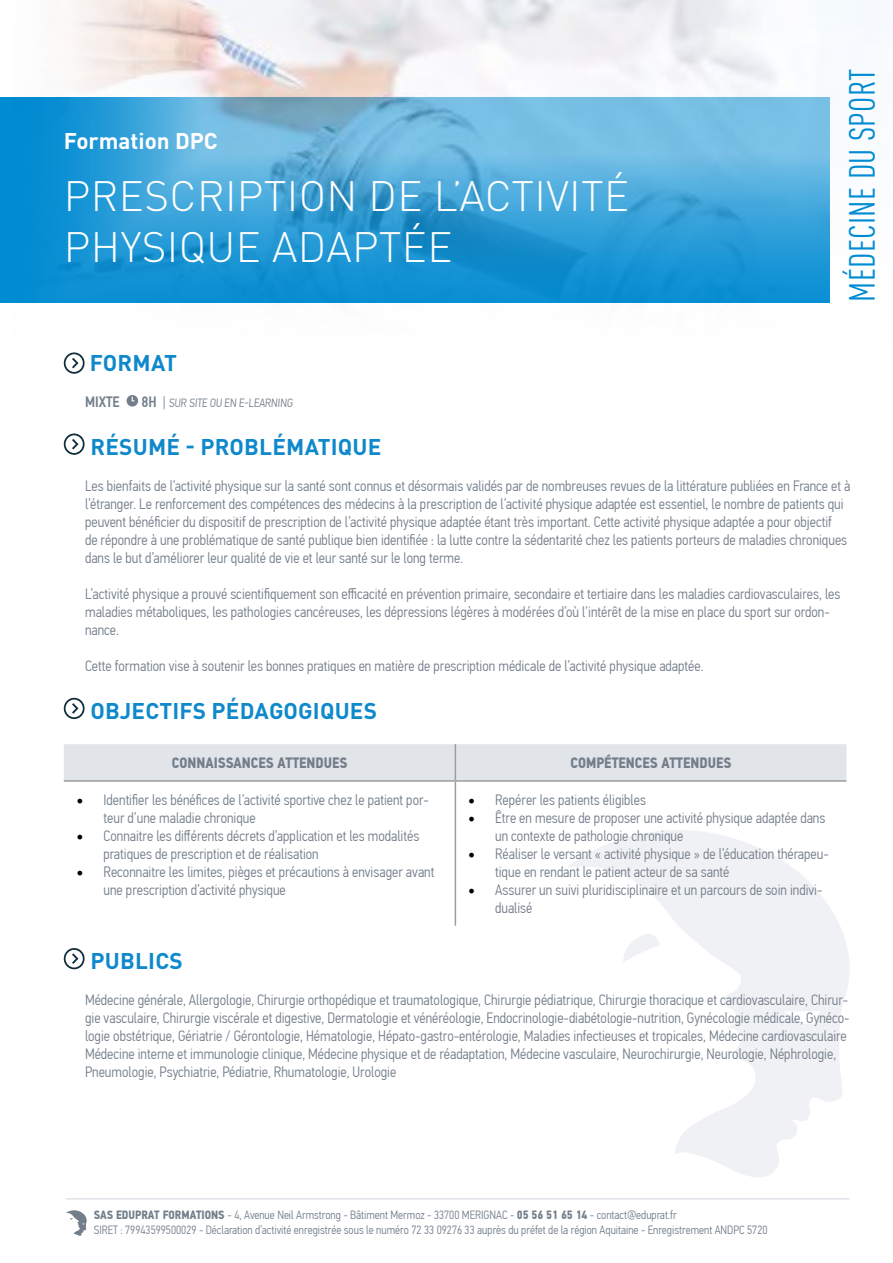
<style>
.page{position:relative;width:893px;height:1263px;background:#fff}
.page>*{position:absolute;margin:0;border:0;box-sizing:border-box;transform-origin:0 0}
.t1{font:300 42px/50.4px "DINOT";letter-spacing:.01em;color:#fff}
.t2{font:condensed 36px "DINOT";letter-spacing:.01em;color:#008bd2}
.t3{font:700 22.5px "DINOT";letter-spacing:.01em;color:#0f89cb}
.t4{font:700 22.5px "DINOT";color:#fff}
.t5{font:300 15px/18px "PF Din Text Cond Pro";color:#737e8a}
.t6{font:700 15px "PF Din Text Cond Pro";color:#737e8a}
.t7{font:500 15px "PF Din Text Cond Pro";color:#737e8a}
.t8{font:300 12px/14.4px "PF Din Text Cond Pro";color:#737e8b}
.t9{font:300 12px "PF Din Text Cond Pro";color:#737e8a}
.s1{font-weight:500;font-size:15px}
.s2{font-size:15px}
.s3{font-family:"Minion Pro";font-weight:400;font-size:18px;color:#000}
.s4{font-weight:700}
</style>
<div class="page">
<hr style="left:66px;top:1198px;width:784px;height:1px;background:#e1e4e9">
<svg style="left:66px;top:1210px;width:21px;height:26px"></svg>
<svg style="left:568px;top:830px;width:281px;height:347px"></svg>
<img style="left:0;top:0;width:830px;height:365px">
<svg style="left:64px;top:352px;width:21px;height:22px"></svg>
<div style="left:127px;top:395px;width:11px;height:11px;background:#737e8a;border-radius:50%"></div>
<svg style="left:131px;top:396px;width:4px;height:6px"></svg>
<svg style="left:64px;top:433px;width:21px;height:22px"></svg>
<svg style="left:64px;top:698px;width:21px;height:21px"></svg>
<svg style="left:64px;top:948px;width:21px;height:21px"></svg>
<div style="left:64px;top:744px;width:782px;height:36px;background:#e1e4e9"></div>
<hr style="left:455px;top:744px;width:1px;height:36px;background:#9d9d9c">
<hr style="left:64px;top:780px;width:391px;height:2px;background:#9d9d9c">
<hr style="left:455px;top:780px;width:391px;height:2px;background:#9d9d9c">
<hr style="left:455px;top:782px;width:1px;height:144px;background:#9d9d9c">
<h3 class="t4" style="left:64px;top:126px;width:156px">Formation DPC</h3>
<h1 class="t1" style="left:64px;top:171px;width:567px">PRESCRIPTION DE L’ACTIVITÉ<br>PHYSIQUE ADAPTÉE</h1>
<h2 class="t2" style="left:841px;top:302px;width:234px;rotate:-90deg">MÉDECINE DU SPORT</h2>
<h3 class="t3" style="left:90px;top:348px;width:89px">FORMAT</h3>
<p class="t7" style="left:85px;top:392px;width:36px">MIXTE</p>
<p class="t9" style="left:142px;top:396px;width:154px"><span class="s1">8H</span> <span class="s2">|</span> SUR SITE OU EN E-LEARNING</p>
<h3 class="t3" style="left:91px;top:432px;width:292px">RÉSUMÉ - PROBLÉMATIQUE</h3>
<p class="t5" style="left:85px;top:477px;width:767px">Les bienfaits de l’activité physique sur la santé sont connus et désormais validés par de nombreuses revues de la littérature publiées en France et à l’étranger. Le renforcement des compétences des médecins à la prescription de l’activité physique adaptée est essentiel, le nombre de patients qui peuvent bénéficier du dispositif de prescription de l’activité physique adaptée étant très important. Cette activité physique adaptée a pour objectif<br>de répondre à une problématique de santé publique bien identifiée : la lutte contre la sédentarité chez les patients porteurs de maladies chroniques dans le but d’améliorer leur qualité de vie et leur santé sur le long terme.</p>
<p class="t5" style="left:85px;top:585px;width:757px">L’activité physique a prouvé scientifiquement son efficacité en prévention primaire, secondaire et tertiaire dans les maladies cardiovasculaires, les maladies métaboliques, les pathologies cancéreuses, les dépressions légères à modérées d’où l’intérêt de la mise en place du sport sur ordon&shy;nance.</p>
<p class="t5" style="left:85px;top:657px;width:620px">Cette formation vise à soutenir les bonnes pratiques en matière de prescription médicale de l’activité physique adaptée.</p>
<h3 class="t3" style="left:91px;top:696px;width:288px">OBJECTIFS PÉDAGOGIQUES</h3>
<p class="t6" style="left:172px;top:754px;width:177px">CONNAISSANCES ATTENDUES</p>
<p class="t6" style="left:571px;top:754px;width:162px">COMPÉTENCES ATTENDUES</p>
<p class="t5" style="left:104px;top:791px;width:327px;text-indent:-27px"><span class="s3">•</span> Identifier les bénéfices de l’activité sportive chez le patient por&shy;teur d’une maladie chronique</p>
<p class="t5" style="left:104px;top:827px;width:317px;text-indent:-27px"><span class="s3">•</span> Connaitre les différents décrets d’application et les modalités pratiques de prescription et de réalisation</p>
<p class="t5" style="left:104px;top:863px;width:332px;text-indent:-27px"><span class="s3">•</span> Reconnaitre les limites, pièges et précautions à envisager avant une prescription d’activité physique</p>
<p class="t5" style="left:468px;top:791px;width:179px"><span class="s3">•</span> Repérer les patients éligibles</p>
<p class="t5" style="left:495px;top:809px;width:332px;text-indent:-27px"><span class="s3">•</span> Être en mesure de proposer une activité physique adaptée dans un contexte de pathologie chronique</p>
<p class="t5" style="left:495px;top:845px;width:335px;text-indent:-27px"><span class="s3">•</span> Réaliser le versant « activité physique » de l’éducation thérapeu&shy;tique en rendant le patient acteur de sa santé</p>
<p class="t5" style="left:495px;top:881px;width:329px;text-indent:-27px"><span class="s3">•</span> Assurer un suivi pluridisciplinaire et un parcours de soin indivi&shy;dualisé</p>
<h3 class="t3" style="left:91px;top:946px;width:94px">PUBLICS</h3>
<p class="t5" style="left:85px;top:991px;width:766px">Médecine générale, Allergologie, Chirurgie orthopédique et traumatologique, Chirurgie pédiatrique, Chirurgie thoracique et cardiovasculaire, Chirur&shy;gie vasculaire, Chirurgie viscérale et digestive, Dermatologie et vénéréologie, Endocrinologie-diabétologie-nutrition, Gynécologie médicale, Gynéco&shy;logie obstétrique, Gériatrie / Gérontologie, Hématologie, Hépato-gastro-entérologie, Maladies infectieuses et tropicales, Médecine cardiovasculaire Médecine interne et immunologie clinique, Médecine physique et de réadaptation, Médecine vasculaire, Neurochirurgie, Neurologie, Néphrologie, Pneumologie, Psychiatrie, Pédiatrie, Rhumatologie, Urologie</p>
<p class="t8" style="left:94px;top:1208px;width:675px"><span class="s4">SAS EDUPRAT FORMATIONS</span> - 4, Avenue Neil Armstrong - Bâtiment Mermoz - 33700 MERIGNAC - <span class="s4">05 56 51 65 14</span> - contact@eduprat.fr<br>SIRET : 79943599500029 - Déclaration d’activité enregistrée sous le numéro 72 33 09276 33 auprès du préfet de la région Aquitaine - Enregistrement ANDPC 5720</p>
</div>
